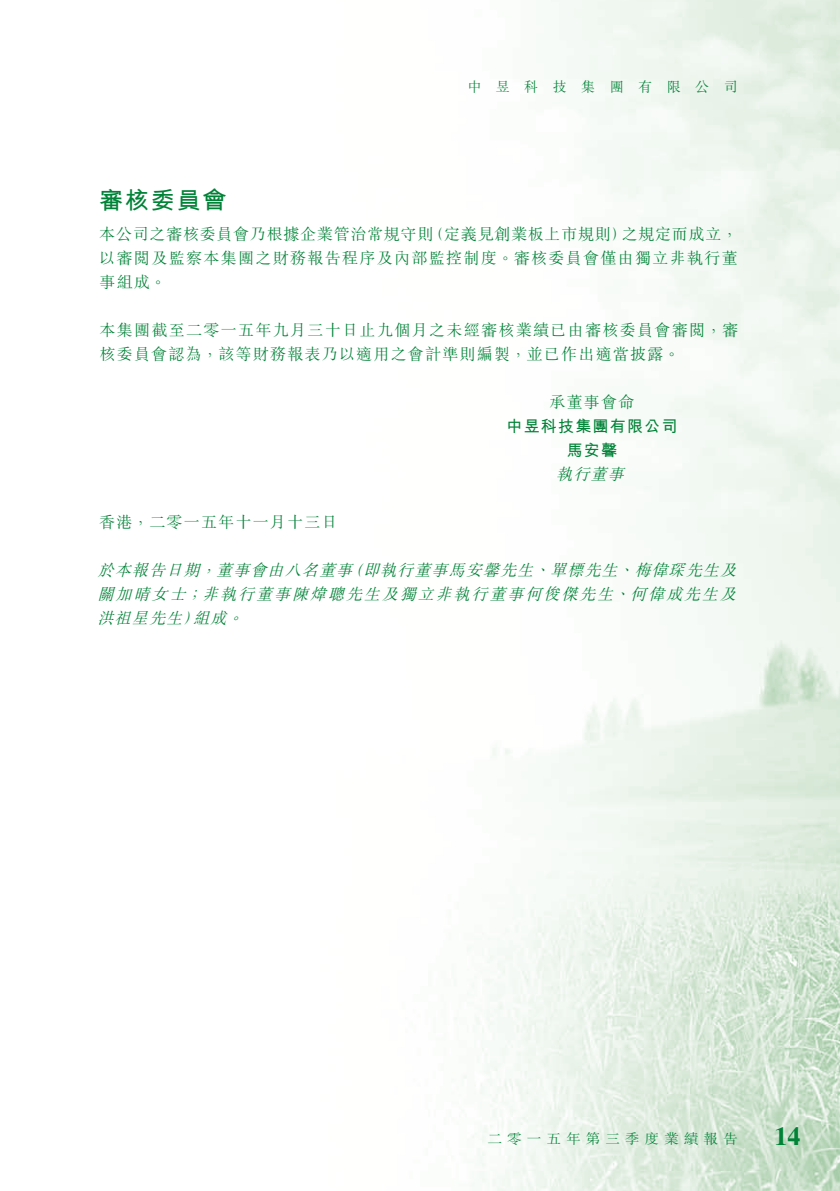
<style>
.page{position:relative;width:840px;height:1191px;background:#fff}
.page>*{position:absolute;margin:0;border:0;box-sizing:border-box;transform-origin:0 0}
.t1{font:700 26px "Times LT Std";color:#008237}
.t2{font:700 24px "M Hei HK";letter-spacing:.075em;color:#008237}
.t3{font:300 16px/24px "M Sung HK";letter-spacing:.075em;color:#008237}
.t4{font:italic 300 16px "M Sung HK";color:#008237}
.t5{font:700 16px/24px "M Hei HK";letter-spacing:.075em;color:#008237;text-align:center}
.t6{font:300 16px "M Sung HK";letter-spacing:.045em;color:#008237}
.t7{font:300 14px "M Sung HK";letter-spacing:.335em;color:#008237;scale:1.05 1}
.t8{font:300 14px "M Sung HK";letter-spacing:1.035em;color:#008237}
</style>
<div class="page">
<img style="left:464px;top:0;width:375px;height:1191px">
<h2 class="t2" style="left:99px;top:182px;width:129px">審核委員會</h2>
<p class="t8" style="left:467px;top:77px;width:272px">中昱科技集團有限公司</p>
<p class="t6" style="left:427px;top:223px;width:201px">（定義見創業板上市規則）</p>
<p class="t3" style="left:99px;top:221px;width:639px">本公司之審核委員會乃根據企業管治常規守則<br>以審閱及監察本集團之財務報告程序及內部監控制度。審核委員會僅由獨立非執行董事組成。</p>
<p class="t3" style="left:99px;top:317px;width:639px">本集團截至二零一五年九月三十日止九個月之未經審核業績已由審核委員會審閱，審核委員會認為，該等財務報表乃以適用之會計準則編製，並已作出適當披露。</p>
<p class="t3" style="left:549px;top:389px;width:86px">承董事會命</p>
<p class="t5" style="left:506px;top:413px;width:172px">中昱科技集團有限公司馬安馨</p>
<p class="t4" style="left:556px;top:463px;width:75px">執行董事</p>
<p class="t3" style="left:99px;top:509px;width:239px">香港，二零一五年十一月十三日</p>
<p class="t4" style="left:634px;top:559px;width:109px">梅偉琛先生及</p>
<p class="t3" style="left:621px;top:221px;width:117px">之規定而成立，</p>
<p class="t4" style="left:98px;top:559px;width:109px">於本報告日期</p>
<p class="t4" style="left:216px;top:559px;width:324px">董事會由八名董事即執行董事馬安馨先生</p>
<p class="t4" style="left:549px;top:559px;width:75px">單標先生</p>
<p class="t4" style="left:346px;top:559px;width:23px">（</p>
<p class="t4" style="left:533px;top:559px;width:23px">、</p>
<p class="t4" style="left:617px;top:559px;width:23px">、</p>
<p class="t4" style="left:200px;top:559px;width:23px">，</p>
<p class="t4" style="left:202px;top:583px;width:418px">非執行董事陳煒聰先生及獨立非執行董事何俊傑先生</p>
<p class="t4" style="left:629px;top:583px;width:113px">何偉成先生及</p>
<p class="t4" style="left:97px;top:583px;width:95px">關加晴女士</p>
<p class="t4" style="left:186px;top:583px;width:23px">；</p>
<p class="t4" style="left:613px;top:583px;width:23px">、</p>
<p class="t4" style="left:97px;top:607px;width:136px">洪祖星先生組成</p>
<p class="t4" style="left:182px;top:607px;width:23px">）</p>
<p class="t4" style="left:226px;top:607px;width:23px">。</p>
<p class="t7" style="left:487px;top:1129px;width:239px">二零一五年第三季度業績報告</p>
<h1 class="t1" style="left:774px;top:1120px;width:27px">14</h1>
</div>
